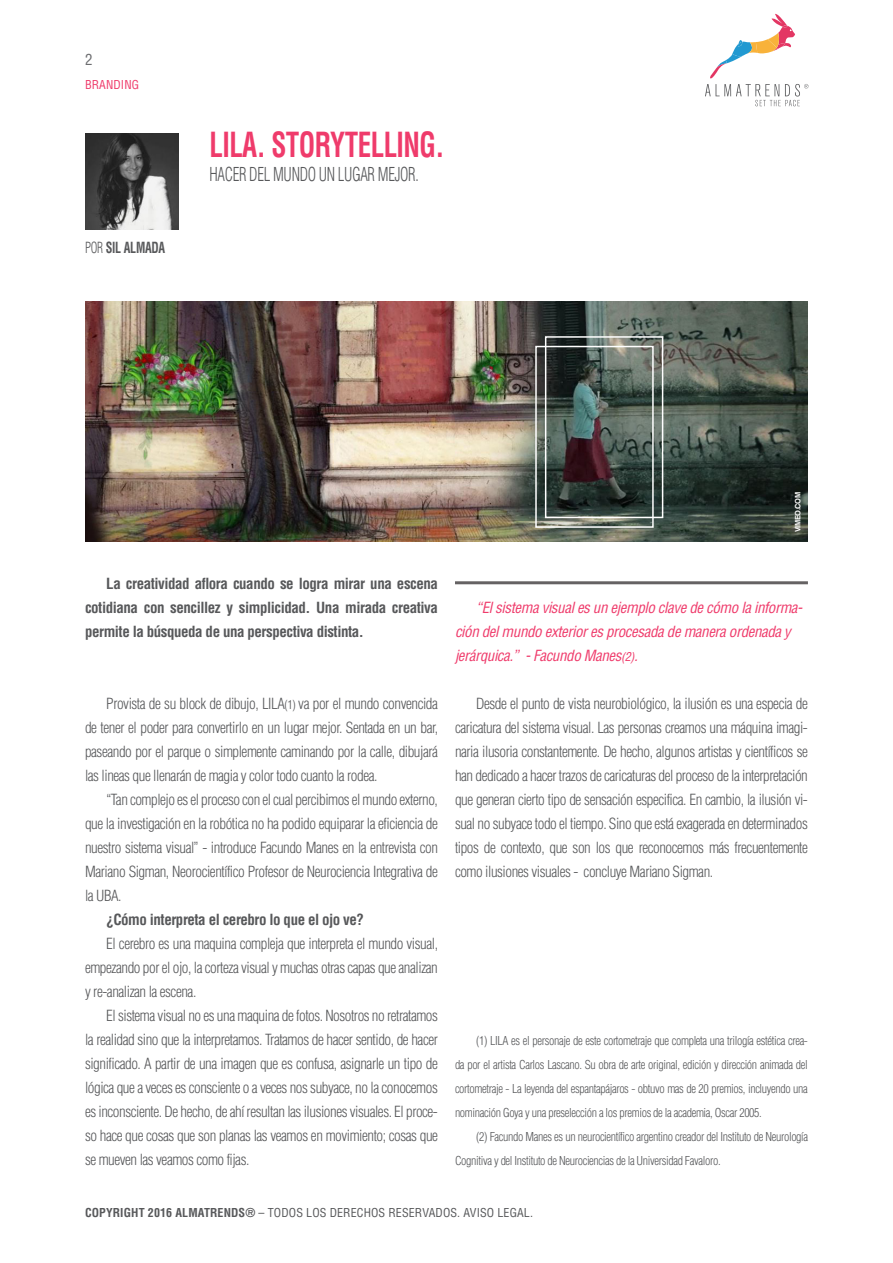
<style>
.page{position:relative;width:893px;height:1263px;background:#fff}
.page>*{position:absolute;margin:0;border:0;box-sizing:border-box;transform-origin:0 0}
.Titulo_de_Capitulo{font:700 condensed 33.75px "Helvetica LT Std";letter-spacing:-.02em;color:#ef3b6b;scale:.8 1}
.Titulo_de_Capitulo-2{font:300 condensed 18.75px "Helvetica LT Std";letter-spacing:-.02em;color:#57585a;scale:.8 1}
.Parrafo{font:300 condensed 15px/24px "Helvetica LT Std";letter-spacing:-.03em;color:#57585a;text-align:justify}
.Parrafo-2{font:700 condensed 15px/24px "Helvetica LT Std";letter-spacing:-.03em;color:#57585a;text-align:justify}
.Parrafo-3{font:italic condensed 15px/24px "Helvetica LT Std";letter-spacing:-.025em;color:#ef3b6b}
.Titulo_de_Capitulo-3{font:700 condensed 15px "Helvetica LT Std";letter-spacing:-.02em;color:#57585a;scale:.8 1}
.t1{font:condensed 15px "Helvetica LT Std";color:#6c6d70}
.Parrafo-4{font:300 condensed 12px/24px "Helvetica LT Std";letter-spacing:-.03em;color:#57585a;text-align:justify}
.t2{font:condensed 12px "Helvetica LT Std";letter-spacing:.01em;color:#57585a}
.t3{font:condensed 12px "Helvetica LT Std";letter-spacing:.01em;color:#ef3b6b}
.Parrafo-5{font:700 7.5px "Helvetica LT Std";letter-spacing:-.05em;color:#fff}
.s1{font-weight:300}
.s2{font-size:12px}
.s3{font-weight:700}
</style>
<div class="page">
<svg style="left:705px;top:14px;width:103px;height:92px"></svg>
<img style="left:85px;top:301px;width:723px;height:240px">
<hr style="left:892px;top:0;width:1px;height:1263px;background:#18b2cc">
<div style="left:535px;top:346px;width:119px;height:182px;border:2px solid #fff"></div>
<div style="left:545px;top:336px;width:118px;height:182px;border:2px solid #fff"></div>
<img style="left:85px;top:133px;width:94px;height:96px">
<hr style="left:455px;top:581px;width:353px;height:3px;background:#231f20">
<p class="t1" style="left:85px;top:50px;width:9px">2</p>
<p class="t3" style="left:85px;top:77px;width:56px">BRANDING</p>
<p class="Titulo_de_Capitulo-3" style="left:85px;top:238px;width:102px"><span class="s1">POR</span> SIL ALMADA</p>
<p class="Titulo_de_Capitulo" style="left:209px;top:124px;width:295px">LILA. STORYTELLING.</p>
<p class="Titulo_de_Capitulo-2" style="left:209px;top:163px;width:263px">HACER DEL MUNDO UN LUGAR MEJOR.</p>
<p class="Parrafo-5" style="left:793px;top:532px;width:42px;rotate:-90deg">VIMEO.COM</p>
<p class="Parrafo-2" style="left:85px;top:571px;width:354px;text-indent:21px">La creatividad aflora cuando se logra mirar una escena cotidiana con sencillez y simplicidad. Una mirada creativa permite la búsqueda de una perspectiva distinta.</p>
<p class="Parrafo" style="left:85px;top:692px;width:354px;text-indent:21px">Provista de su block de dibujo, LILA<span class="s2">(1)</span> va por el mundo convencida de tener el poder para convertirlo en un lugar mejor. Sentada en un bar, paseando por el parque o simplemente caminando por la calle, dibujará las lineas que llenarán de magia y color todo cuanto la rodea.</p>
<p class="Parrafo" style="left:85px;top:788px;width:354px;text-indent:21px">“Tan complejo es el proceso con el cual percibimos el mundo externo, que la investigación en la robótica no ha podido equiparar la eficiencia de nuestro sistema visual” - introduce Facundo Manes en la entrevista con Mariano Sigman, Neorocientífico Profesor de Neurociencia Integrativa de la UBA.</p>
<p class="Parrafo-2" style="left:106px;top:907px;width:259px">¿Cómo interpreta el cerebro lo que el ojo ve?</p>
<p class="Parrafo" style="left:85px;top:932px;width:354px;text-indent:21px">El cerebro es una maquina compleja que interpreta el mundo visual, empezando por el ojo, la corteza visual y muchas otras capas que analizan y re-analizan la escena.</p>
<p class="Parrafo" style="left:85px;top:1004px;width:354px;text-indent:21px">El sistema visual no es una maquina de fotos. Nosotros no retratamos la realidad sino que la interpretamos. Tratamos de hacer sentido, de hacer significado. A partir de una imagen que es confusa, asignarle un tipo de lógica que a veces es consciente o a veces nos subyace, no la conocemos es inconsciente. De hecho, de ahí resultan las ilusiones visuales. El proce&shy;so hace que cosas que son planas las veamos en movimiento; cosas que se mueven las veamos como fijas.</p>
<p class="Parrafo-3" style="left:455px;top:596px;width:349px;text-indent:21px">“El sistema visual es un ejemplo clave de cómo la informa&shy;ción del mundo exterior es procesada de manera ordenada y jerárquica.” - Facundo Manes<span class="s2">(2)</span>.</p>
<p class="Parrafo" style="left:455px;top:692px;width:354px;text-indent:21px">Desde el punto de vista neurobiológico, la ilusión es una especia de caricatura del sistema visual. Las personas creamos una máquina imagi&shy;naria ilusoria constantemente. De hecho, algunos artistas y científicos se han dedicado a hacer trazos de caricaturas del proceso de la interpretación que generan cierto tipo de sensación especifica. En cambio, la ilusión vi&shy;sual no subyace todo el tiempo. Sino que está exagerada en determinados tipos de contexto, que son los que reconocemos más frecuentemente como ilusiones visuales - concluye Mariano Sigman.</p>
<p class="Parrafo-4" style="left:455px;top:1029px;width:354px;text-indent:21px">(1) LILA es el personaje de este cortometraje que completa una trilogía estética crea&shy;da por el artista Carlos Lascano. Su obra de arte original, edición y dirección animada del cortometraje - La leyenda del espantapájaros - obtuvo mas de 20 premios, incluyendo una nominación Goya y una preselección a los premios de la academia, Oscar 2005.</p>
<p class="Parrafo-4" style="left:455px;top:1125px;width:354px;text-indent:21px">(2) Facundo Manes es un neurocientífico argentino creador del Instituto de Neurología<br>Cognitiva y del Instituto de Neurociencias de la Universidad Favaloro.</p>
<p class="t2" style="left:85px;top:1205px;width:450px"><span class="s3">COPYRIGHT 2016 ALMATRENDS®</span> – TODOS LOS DERECHOS RESERVADOS. AVISO LEGAL.</p>
</div>
